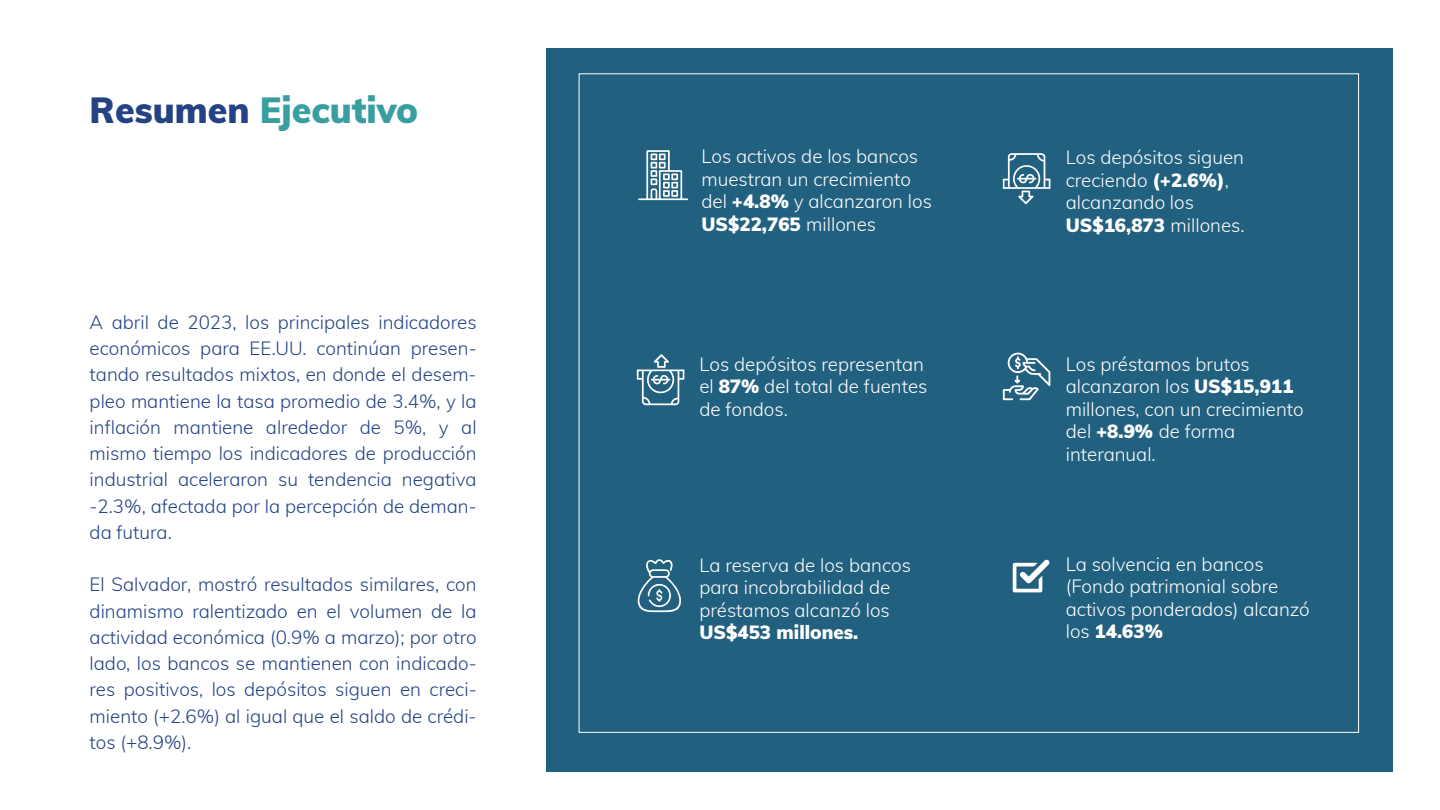
<style>
.page{position:relative;width:1440px;height:810px;background:#fff}
.page>*{position:absolute;margin:0;border:0;box-sizing:border-box;transform-origin:0 0}
.t1{font:900 35.62px "Mulish";color:#399ea0}
.t2{font:300 18.75px/26.2px "Mulish";color:#244284;text-align:justify}
.t3{font:300 18.75px/22.5px "Mulish";color:#fff}
.t4{font:900 18.75px "Mulish";color:#fff}
.s1{color:#244284}
.s2{font-weight:900}
</style>
<div class="page">
<div style="left:546px;top:49px;width:847px;height:723px;background:#22607f"></div>
<svg style="left:638px;top:150px;width:50px;height:50px"></svg>
<svg style="left:1003px;top:153px;width:47px;height:51px"></svg>
<svg style="left:637px;top:354px;width:47px;height:51px"></svg>
<svg style="left:1003px;top:353px;width:47px;height:47px"></svg>
<svg style="left:637px;top:559px;width:44px;height:53px"></svg>
<svg style="left:1013px;top:560px;width:37px;height:32px"></svg>
<h1 class="t1" style="left:90px;top:84px;width:330px"><span class="s1">Resumen</span> Ejecutivo</h1>
<p class="t2" style="left:90px;top:308px;width:389px">A abril de 2023, los principales indicadores económicos para EE.UU. continúan presen&shy;tando resultados mixtos, en donde el desem&shy;pleo mantiene la tasa promedio de 3.4%, y la inflación mantiene alrededor de 5%, y al mismo tiempo los indicadores de producción industrial aceleraron su tendencia negativa -2.3%, afectada por la percepción de deman&shy;da futura.</p>
<p class="t2" style="left:90px;top:571px;width:389px">El Salvador, mostró resultados similares, con dinamismo ralentizado en el volumen de la actividad económica (0.9% a marzo); por otro lado, los bancos se mantienen con indicado&shy;res positivos, los depósitos siguen en creci&shy;miento (+2.6%) al igual que el saldo de crédi&shy;tos (+8.9%).</p>
<p class="t3" style="left:701px;top:144px;width:232px">Los activos de los bancos muestran un crecimiento del <span class="s2">+4.8%</span> y alcanzaron los<br><span class="s2">US$22,765</span> millones</p>
<p class="t3" style="left:699px;top:352px;width:229px">Los depósitos representan el <span class="s2">87%</span> del total de fuentes de fondos.</p>
<p class="t3" style="left:699px;top:553px;width:213px">La reserva de los bancos para incobrabilidad de préstamos alcanzó los</p>
<p class="t4" style="left:699px;top:619px;width:160px">US$453 millones.</p>
<p class="t3" style="left:1066px;top:146px;width:180px">Los depósitos siguen creciendo <span class="s2">(+2.6%)</span>, alcanzando los<br><span class="s2">US$16,873</span> millones.</p>
<p class="t3" style="left:1066px;top:352px;width:240px">Los préstamos brutos alcanzaron los <span class="s2">US$15,911 </span>millones, con un crecimiento del <span class="s2">+8.9%</span> de forma interanual.</p>
<p class="t3" style="left:1066px;top:552px;width:246px">La solvencia en bancos (Fondo patrimonial sobre activos ponderados) alcanzó los <span class="s2">14.63%</span></p>
</div>
